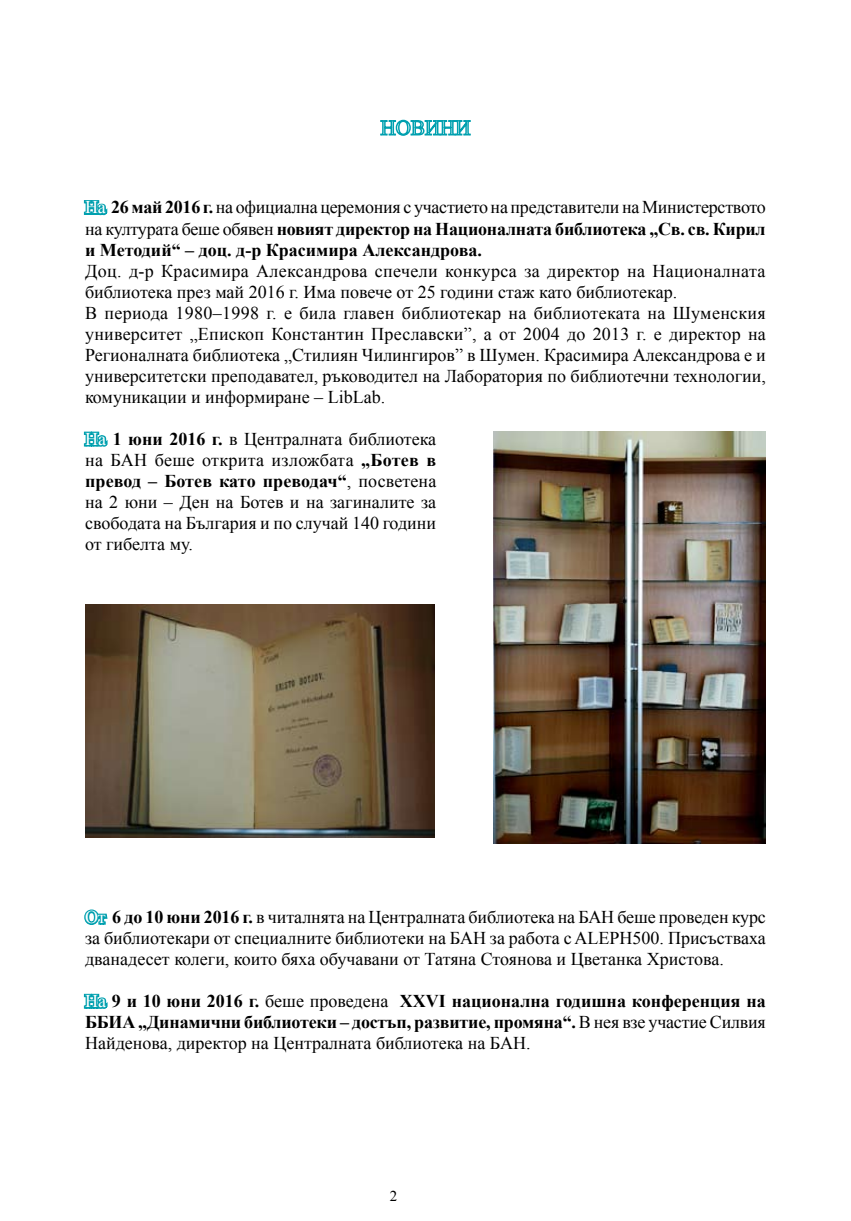
<style>
.page{position:relative;width:851px;height:1221px;background:#fff}
.page>*{position:absolute;margin:0;border:0;box-sizing:border-box;transform-origin:0 0}
.t1{font:18px/21px "Times New Roman";color:#000;text-align:justify}
.t2{font:700 18px/21px "Times New Roman";letter-spacing:-.01em;color:#000;text-align:justify}
.t3{font:15px "Times New Roman";color:#000}
.s1{font-weight:400;color:#fff}
.s2{font-weight:400}
.s3{color:#fff}
.s4{font-weight:700}
</style>
<div class="page">
<svg style="left:380px;top:119px;width:91px;height:17px"></svg>
<svg style="left:83px;top:431px;width:25px;height:16px"></svg>
<svg style="left:83px;top:909px;width:25px;height:100px"></svg>
<img style="left:493px;top:431px;width:272px;height:412px">
<img style="left:85px;top:604px;width:350px;height:233px">
<p class="t2" style="left:85px;top:196px;width:682px"><span class="s1">На</span> 26 май 2016 г. <span class="s2">на официална церемония с участието на представители на Министерството на културата беше обявен</span> новият директор на Националната библиотека „Св. св. Кирил и Методий“ – доц. д-р Красимира Александрова.</p>
<p class="t1" style="left:85px;top:260px;width:682px;text-align:left">Доц. д-р Красимира Александрова спечели конкурса за директор на Националната библиотека през май 2016 г. Има повече от 25 години стаж като библиотекар.<br>В периода 1980–1998 г. е била главен библиотекар на библиотеката на Шуменския университет „Епископ Константин Преславски”, а от 2004 до 2013 г. е директор на Регионалната библиотека „Стилиян Чилингиров” в Шумен. Красимира Александрова е и университетски преподавател, ръководител на Лаборатория по библиотечни технологии, комуникации и информиране – LibLab.</p>
<p class="t1" style="left:85px;top:428px;width:353px"><span class="s3">На</span> <span class="s4">1 юни 2016 г.</span> в Централната библиотека на БАН беше открита изложбата <span class="s4">„Ботев в превод – Ботев като преводач“</span>, посветена на 2 юни – Ден на Ботев и на загиналите за свободата на България и по случай 140 години от гибелта му.</p>
<p class="t1" style="left:85px;top:906px;width:682px"><span class="s3">От</span> <span class="s4">6 до 10 юни 2016 г.</span> в читалнята на Централната библиотека на БАН беше проведен курс за библиотекари от специалните библиотеки на БАН за работа с ALEPH500. Присъстваха дванадесет колеги, които бяха обучавани от Татяна Стоянова и Цветанка Христова.</p>
<p class="t2" style="left:85px;top:990px;width:682px"><span class="s1">На</span> 9 и 10 юни 2016 г. <span class="s2">беше проведена</span> ХХVІ национална годишна конференция на ББИА „Динамични библиотеки – достъп, развитие, промяна“. <span class="s2">В нея взе участие Силвия Найденова, директор на Централната библиотека на БАН.</span></p>
<p class="t3" style="left:390px;top:1186px;width:9px">2</p>
</div>
